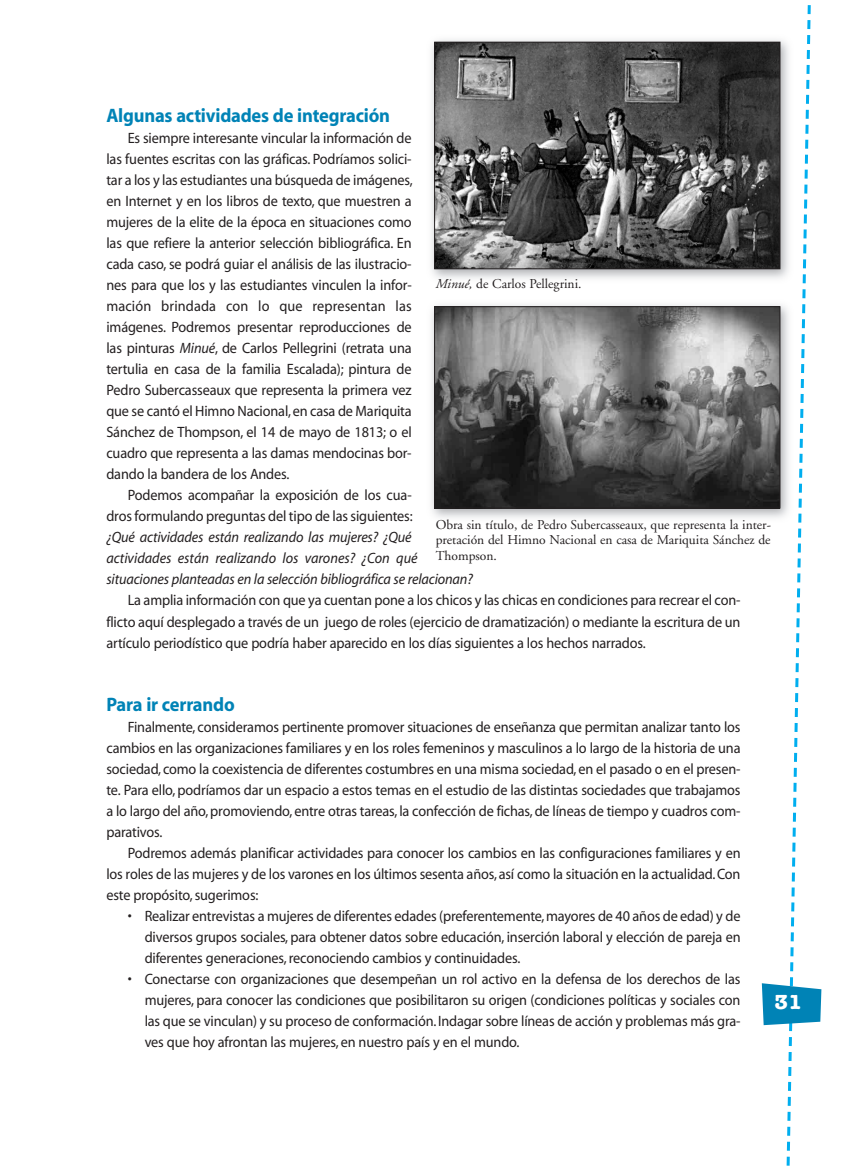
<style>
.page{position:relative;width:847px;height:1170px;background:#fff}
.page>*{position:absolute;margin:0;border:0;box-sizing:border-box;transform-origin:0 0}
.t1{font:700 21px "American Typewriter";color:#fff}
.t2{font:700 19.5px "Myriad";letter-spacing:-.01em;color:#0083b6;scale:.95 1}
.t3{font:15px/21px "Myriad";letter-spacing:-.01em;color:#231f20;text-align:justify;scale:.95 1}
.t4{font:italic 15px/21px "Myriad";letter-spacing:-.01em;color:#231f20;scale:.95 1}
.t5{font:13.5px/15.8px "Adobe Garamond";color:#231f20;text-align:justify}
.s1{font-style:italic}
</style>
<div class="page">
<svg style="left:761px;top:5px;width:60px;height:1161px"></svg>
<img style="left:431px;top:32px;width:365px;height:253px">
<img style="left:436px;top:44px;width:342px;height:223px">
<div style="left:434px;top:42px;width:346px;height:227px;border:1px solid #231f20"></div>
<img style="left:431px;top:296px;width:365px;height:228px">
<img style="left:436px;top:308px;width:342px;height:198px">
<div style="left:434px;top:306px;width:346px;height:202px;border:1px solid #231f20"></div>
<h2 class="t2" style="left:106px;top:108px;width:300px">Algunas actividades de integración</h2>
<p class="t3" style="left:106px;top:129px;width:324px;text-indent:21px">Es siempre interesante vincular la información de las fuentes escritas con las gráficas. Podríamos solici&shy;tar a los y las estudiantes una búsqueda de imágenes, en Internet y en los libros de texto, que muestren a mujeres de la elite de la época en situaciones como las que refiere la anterior selección bibliográfica. En cada caso, se podrá guiar el análisis de las ilustracio&shy;nes para que los y las estudiantes vinculen la infor&shy;mación brindada con lo que representan las imágenes. Podremos presentar reproducciones de las pinturas <span class="s1">Minué</span>, de Carlos Pellegrini (retrata una tertulia en casa de la familia Escalada); pintura de Pedro Subercasseaux que representa la primera vez que se cantó el Himno Nacional, en casa de Mariquita Sánchez de Thompson, el 14 de mayo de 1813; o el cuadro que representa a las damas mendocinas bor&shy;dando la bandera de los Andes.</p>
<p class="t3" style="left:106px;top:486px;width:324px;text-align:right">Podemos acompañar la exposición de los cua&shy;dros formulando preguntas del tipo de las siguientes:</p>
<p class="t4" style="left:106px;top:528px;width:387px">¿Qué actividades están realizando las mujeres? ¿Qué actividades están realizando los varones? ¿Con qué situaciones planteadas en la selección bibliográfica se relacionan?</p>
<p class="t3" style="left:106px;top:591px;width:668px;text-indent:21px">La amplia información con que ya cuentan pone a los chicos y las chicas en condiciones para recrear el con&shy;flicto aquí desplegado a través de un juego de roles (ejercicio de dramatización) o mediante la escritura de un artículo periodístico que podría haber aparecido en los días siguientes a los hechos narrados.</p>
<p class="t5" style="left:435px;top:277px;width:147px"><span class="s1">Minué,</span> de Carlos Pellegrini.</p>
<p class="t5" style="left:435px;top:517px;width:337px">Obra sin título, de Pedro Subercasseaux, que representa la inter&shy;pretación del Himno Nacional en casa de Mariquita Sánchez de Thompson.</p>
<h2 class="t2" style="left:106px;top:696px;width:136px">Para ir cerrando</h2>
<p class="t3" style="left:106px;top:717px;width:668px;text-indent:21px">Finalmente, consideramos pertinente promover situaciones de enseñanza que permitan analizar tanto los cambios en las organizaciones familiares y en los roles femeninos y masculinos a lo largo de la historia de una sociedad, como la coexistencia de diferentes costumbres en una misma sociedad, en el pasado o en el presen&shy;te. Para ello, podríamos dar un espacio a estos temas en el estudio de las distintas sociedades que trabajamos a lo largo del año, promoviendo, entre otras tareas, la confección de fichas, de líneas de tiempo y cuadros com&shy;parativos.</p>
<p class="t3" style="left:106px;top:843px;width:668px;text-indent:21px">Podremos además planificar actividades para conocer los cambios en las configuraciones familiares y en los roles de las mujeres y de los varones en los últimos sesenta años, así como la situación en la actualidad. Con este propósito, sugerimos:</p>
<p class="t3" style="left:145px;top:906px;width:628px;text-indent:-17px">• Realizar entrevistas a mujeres de diferentes edades (preferentemente,mayores de 40 años de edad) y de diversos grupos sociales, para obtener datos sobre educación, inserción laboral y elección de pareja en diferentes generaciones, reconociendo cambios y continuidades.</p>
<p class="t3" style="left:145px;top:969px;width:628px;text-indent:-17px">• Conectarse con organizaciones que desempeñan un rol activo en la defensa de los derechos de las mujeres, para conocer las condiciones que posibilitaron su origen (condiciones políticas y sociales con las que se vinculan) y su proceso de conformación. Indagar sobre líneas de acción y problemas más gra&shy;ves que hoy afrontan las mujeres, en nuestro país y en el mundo.</p>
<h1 class="t1" style="left:774px;top:983px;width:29px">31</h1>
</div>
